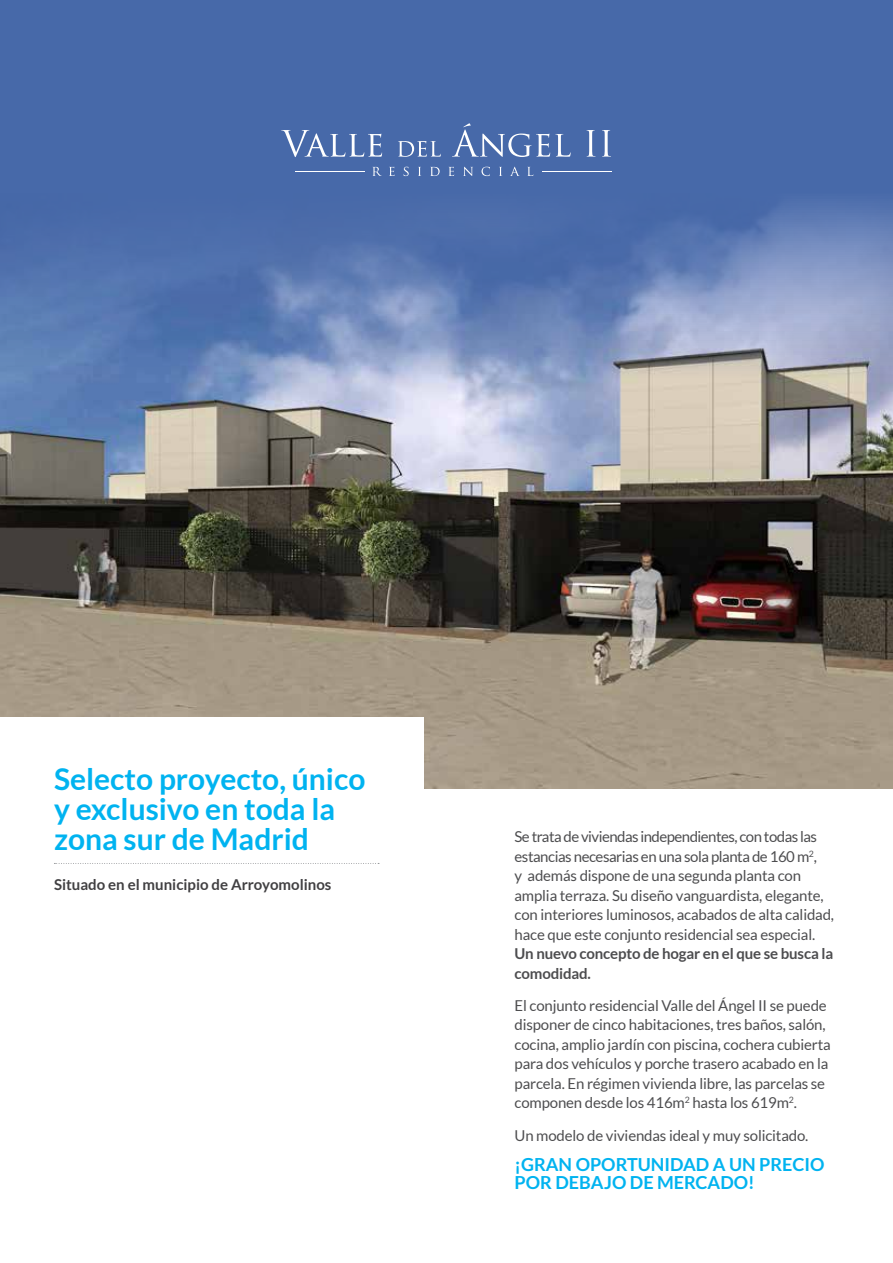
<style>
.page{position:relative;width:893px;height:1263px;background:#fff}
.page>*{position:absolute;margin:0;border:0;box-sizing:border-box;transform-origin:0 0}
.t1{font:700 30px/30px "Lato";color:#00b3f0}
.t2{font:700 18px/18px "Lato";color:#00b3f0}
.t3{font:15px/19.5px "Lato";letter-spacing:-.01em;color:#4d4d4f}
.t4{font:700 15px/19.5px "Lato";letter-spacing:-.01em;color:#4d4d4f}
.t5{font:700 15px "Lato";color:#414042}
</style>
<div class="page">
<div style="left:0;top:0;width:893px;height:523px;background:#4769a9"></div>
<img style="left:0;top:203px;width:893px;height:586px">
<div style="left:0;top:717px;width:423px;height:292px;background:#fff"></div>
<svg style="left:54px;top:863px;width:325px;height:1px"></svg>
<svg style="left:281px;top:130px;width:101px;height:27px"></svg>
<svg style="left:398px;top:141px;width:43px;height:16px"></svg>
<svg style="left:452px;top:123px;width:119px;height:34px"></svg>
<svg style="left:586px;top:130px;width:10px;height:27px"></svg>
<svg style="left:602px;top:130px;width:9px;height:27px"></svg>
<svg style="left:372px;top:167px;width:10px;height:9px"></svg>
<svg style="left:389px;top:167px;width:6px;height:9px"></svg>
<svg style="left:404px;top:167px;width:5px;height:9px"></svg>
<svg style="left:418px;top:167px;width:3px;height:9px"></svg>
<svg style="left:430px;top:167px;width:10px;height:9px"></svg>
<svg style="left:448px;top:167px;width:6px;height:9px"></svg>
<svg style="left:463px;top:167px;width:10px;height:9px"></svg>
<svg style="left:481px;top:167px;width:9px;height:9px"></svg>
<svg style="left:499px;top:167px;width:3px;height:9px"></svg>
<svg style="left:510px;top:167px;width:10px;height:9px"></svg>
<svg style="left:527px;top:167px;width:6px;height:9px"></svg>
<hr style="left:295px;top:171px;width:69px;height:1px;background:#fff">
<hr style="left:542px;top:171px;width:70px;height:1px;background:#fff">
<h1 class="t1" style="left:54px;top:763px;width:313px">Selecto proyecto, único y exclusivo en toda la zona sur de Madrid</h1>
<p class="t5" style="left:54px;top:876px;width:279px">Situado en el municipio de Arroyomolinos</p>
<p class="t3" style="left:514px;top:827px;width:321px">Se trata de viviendas independientes, con todas las estancias necesarias en una sola planta de 160 m<sup>2</sup>,<br>y además dispone de una segunda planta con amplia terraza. Su diseño vanguardista, elegante, con interiores luminosos, acabados de alta calidad, hace que este conjunto residencial sea especial.</p>
<p class="t4" style="left:514px;top:944px;width:320px">Un nuevo concepto de hogar en el que se busca la comodidad.</p>
<p class="t3" style="left:514px;top:996px;width:318px">El conjunto residencial Valle del Ángel II se puede disponer de cinco habitaciones, tres baños, salón, cocina, amplio jardín con piscina, cochera cubierta para dos vehículos y porche trasero acabado en la parcela. En régimen vivienda libre, las parcelas se componen desde los 416m<sup>2</sup> hasta los 619m<sup>2</sup>.</p>
<p class="t3" style="left:514px;top:1125px;width:295px">Un modelo de viviendas ideal y muy solicitado.</p>
<p class="t2" style="left:514px;top:1156px;width:312px">¡GRAN OPORTUNIDAD A UN PRECIO<br>POR DEBAJO DE MERCADO!</p>
</div>
